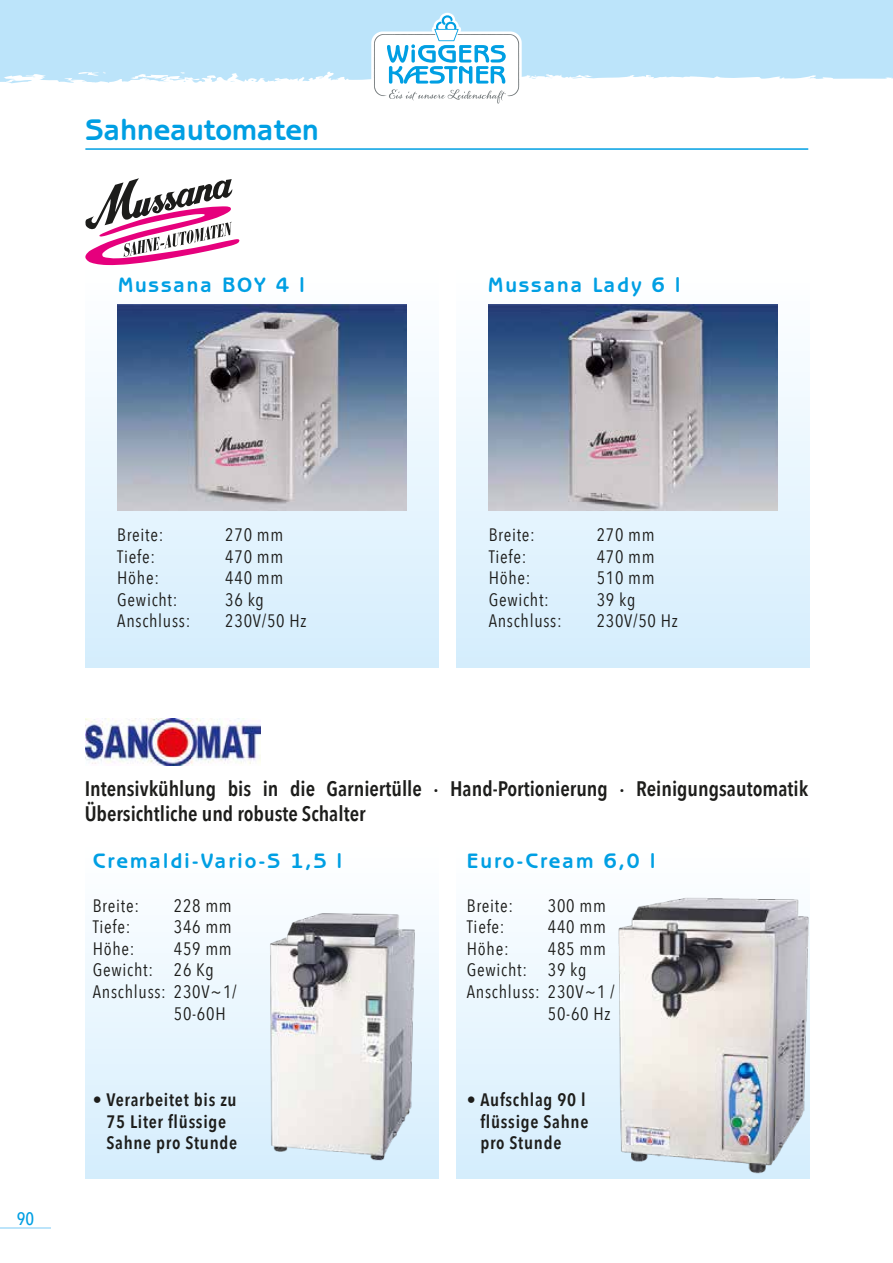
<style>
.page{position:relative;width:893px;height:1263px;background:#fff}
.page>*{position:absolute;margin:0;border:0;box-sizing:border-box;transform-origin:0 0}
.t1{font:700 30px "Benguiat Gothic Std";color:#009fe3}
.t2{font:600 21px/25.2px "Avenir Next Condensed";color:#1d1d1b}
.t3{font:700 21px "Benguiat Gothic Std";letter-spacing:.09em;color:#009fe3}
.t4{font:18px "Avenir Next Condensed";letter-spacing:.04em;color:#1d1d1b}
.t5{font:600 18px/21.6px "Avenir Next Condensed";letter-spacing:.04em;color:#1d1d1b}
.t6{font:500 18px "Avenir Next Condensed";color:#009fe3}
</style>
<div class="page">
<div style="left:0;top:0;width:892px;height:83px;background:#bce4fa"></div>
<svg style="left:371px;top:13px;width:151px;height:91px"></svg>
<svg style="left:892px;top:0;width:1px;height:79px"></svg>
<hr style="left:0;top:1227px;width:51px;height:1px;background:#bce4fa">
<div style="left:457px;top:268px;width:353px;height:400px;background:linear-gradient(to bottom,#fcfdfe,#d6eefd)"></div>
<div style="left:85px;top:268px;width:353px;height:400px;background:linear-gradient(to bottom,#fdfdfe,#d6eefd)"></div>
<hr style="left:85px;top:148px;width:723px;height:2px;background:#009fe3">
<svg style="left:85px;top:178px;width:154px;height:87px"></svg>
<img style="left:489px;top:305px;width:289px;height:206px">
<img style="left:117px;top:305px;width:289px;height:206px">
<img style="left:85px;top:718px;width:176px;height:47px">
<div style="left:86px;top:845px;width:353px;height:334px;background:linear-gradient(to bottom,#fff,#d5edfd)"></div>
<div style="left:457px;top:845px;width:353px;height:334px;background:linear-gradient(to bottom,#fff,#d5edfd)"></div>
<img style="left:617px;top:857px;width:193px;height:322px">
<img style="left:263px;top:912px;width:153px;height:255px">
<h1 class="t1" style="left:85px;top:112px;width:235px">Sahneautomaten</h1>
<p class="t3" style="left:118px;top:273px;width:188px">Mussana BOY 4 l</p>
<p class="t3" style="left:488px;top:273px;width:194px">Mussana Lady 6 l</p>
<p class="t4" style="left:117px;top:519px;width:48px">Breite:</p>
<p class="t4" style="left:225px;top:519px;width:59px">270 mm</p>
<p class="t4" style="left:117px;top:541px;width:39px">Tiefe:</p>
<p class="t4" style="left:225px;top:541px;width:59px">470 mm</p>
<p class="t4" style="left:117px;top:562px;width:43px">Höhe:</p>
<p class="t4" style="left:225px;top:562px;width:59px">440 mm</p>
<p class="t4" style="left:117px;top:584px;width:62px">Gewicht:</p>
<p class="t4" style="left:225px;top:584px;width:40px">36 kg</p>
<p class="t4" style="left:117px;top:606px;width:75px">Anschluss:</p>
<p class="t4" style="left:225px;top:606px;width:83px">230V/50 Hz</p>
<p class="t4" style="left:489px;top:519px;width:48px">Breite:</p>
<p class="t4" style="left:597px;top:519px;width:59px">270 mm</p>
<p class="t4" style="left:489px;top:541px;width:39px">Tiefe:</p>
<p class="t4" style="left:597px;top:541px;width:59px">470 mm</p>
<p class="t4" style="left:489px;top:562px;width:43px">Höhe:</p>
<p class="t4" style="left:597px;top:562px;width:59px">510 mm</p>
<p class="t4" style="left:489px;top:584px;width:62px">Gewicht:</p>
<p class="t4" style="left:597px;top:584px;width:40px">39 kg</p>
<p class="t4" style="left:489px;top:606px;width:75px">Anschluss:</p>
<p class="t4" style="left:597px;top:606px;width:83px">230V/50 Hz</p>
<p class="t6" style="left:17px;top:1207px;width:19px">90</p>
<p class="t2" style="left:85px;top:775px;width:725px">Intensivkühlung bis in die Garniertülle · Hand-Portionierung · Reinigungsautomatik<br>Übersichtliche und robuste Schalter</p>
<p class="t3" style="left:93px;top:849px;width:251px">Cremaldi-Vario-S 1,5 l</p>
<p class="t4" style="left:93px;top:890px;width:48px">Breite:</p>
<p class="t4" style="left:174px;top:890px;width:59px">228 mm</p>
<p class="t4" style="left:93px;top:911px;width:39px">Tiefe:</p>
<p class="t4" style="left:174px;top:911px;width:59px">346 mm</p>
<p class="t4" style="left:93px;top:933px;width:43px">Höhe:</p>
<p class="t4" style="left:174px;top:933px;width:59px">459 mm</p>
<p class="t4" style="left:93px;top:955px;width:123px">Gewicht: 26 Kg</p>
<p class="t4" style="left:93px;top:976px;width:145px">Anschluss: 230V~1/</p>
<p class="t4" style="left:174px;top:998px;width:53px">50-60H</p>
<p class="t5" style="left:106px;top:1088px;width:132px;text-indent:-14px">• Verarbeitet bis zu<br>75 Liter flüssige<br>Sahne pro Stunde</p>
<p class="t3" style="left:467px;top:849px;width:190px">Euro-Cream 6,0 l</p>
<p class="t4" style="left:467px;top:890px;width:48px">Breite:</p>
<p class="t4" style="left:548px;top:890px;width:59px">300 mm</p>
<p class="t4" style="left:467px;top:911px;width:39px">Tiefe:</p>
<p class="t4" style="left:548px;top:911px;width:59px">440 mm</p>
<p class="t4" style="left:467px;top:933px;width:43px">Höhe:</p>
<p class="t4" style="left:548px;top:933px;width:59px">485 mm</p>
<p class="t4" style="left:467px;top:955px;width:121px">Gewicht: 39 kg</p>
<p class="t4" style="left:467px;top:976px;width:149px">Anschluss: 230V~1 /</p>
<p class="t4" style="left:548px;top:998px;width:64px">50-60 Hz</p>
<p class="t5" style="left:480px;top:1088px;width:110px;text-indent:-14px">• Aufschlag 90 l flüssige Sahne pro Stunde</p>
</div>
